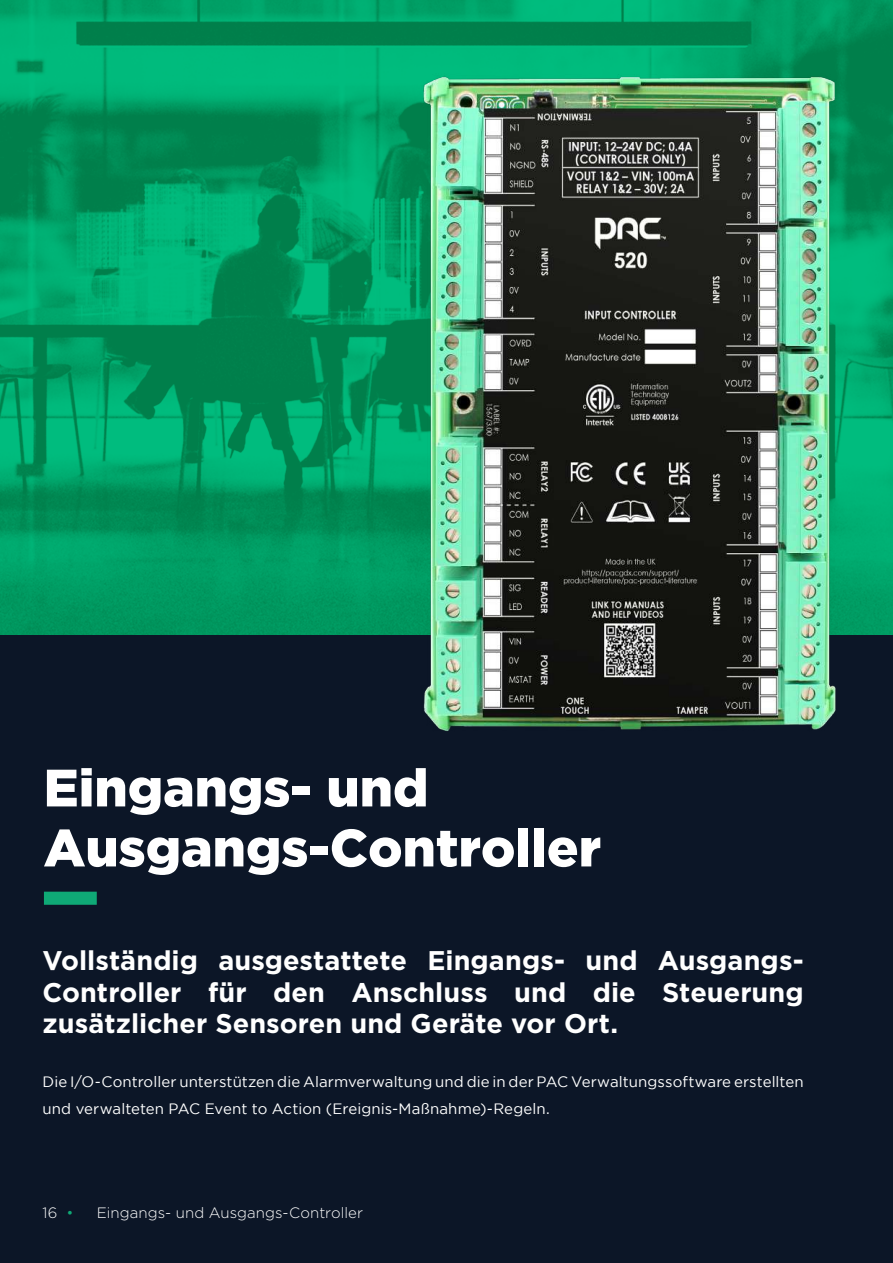
<style>
.page{position:relative;width:893px;height:1263px;background:#fff}
.page>*{position:absolute;margin:0;border:0;box-sizing:border-box;transform-origin:0 0}
.t1{font:900 52.5px/60px "Gotham";color:#fff}
.t2{font:700 27px/31.5px "Gotham";color:#fff;text-align:justify}
.t3{font:15px/27px "Gotham";letter-spacing:.005em;color:#fff}
.t4{font:300 15px "Gotham";letter-spacing:.005em;color:#fff}
.s1{color:#0fa976}
</style>
<div class="page">
<div style="left:0;top:635px;width:893px;height:628px;background:#0c1627"></div>
<img style="left:0;top:0;width:893px;height:635px">
<img style="left:417px;top:64px;width:433px;height:668px">
<svg style="left:44px;top:892px;width:53px;height:13px"></svg>
<h1 class="t1" style="left:44px;top:756px;width:559px">Eingangs- und<br>Ausgangs-Controller</h1>
<h2 class="t2" style="left:43px;top:944px;width:763px">Vollständig ausgestattete Eingangs- und Ausgangs-Controller für den Anschluss und die Steuerung zusätzlicher Sensoren und Geräte vor Ort.</h2>
<p class="t3" style="left:43px;top:1068px;width:763px">Die I/O-Controller unterstützen die Alarmverwaltung und die in der PAC Verwaltungssoftware erstellten und verwalteten PAC Event to Action (Ereignis-Maßnahme)-Regeln.</p>
<p class="t4" style="left:43px;top:1205px;width:33px">16 <span class="s1">•</span></p>
<p class="t4" style="left:97px;top:1205px;width:268px">Eingangs- und Ausgangs-Controller</p>
</div>
